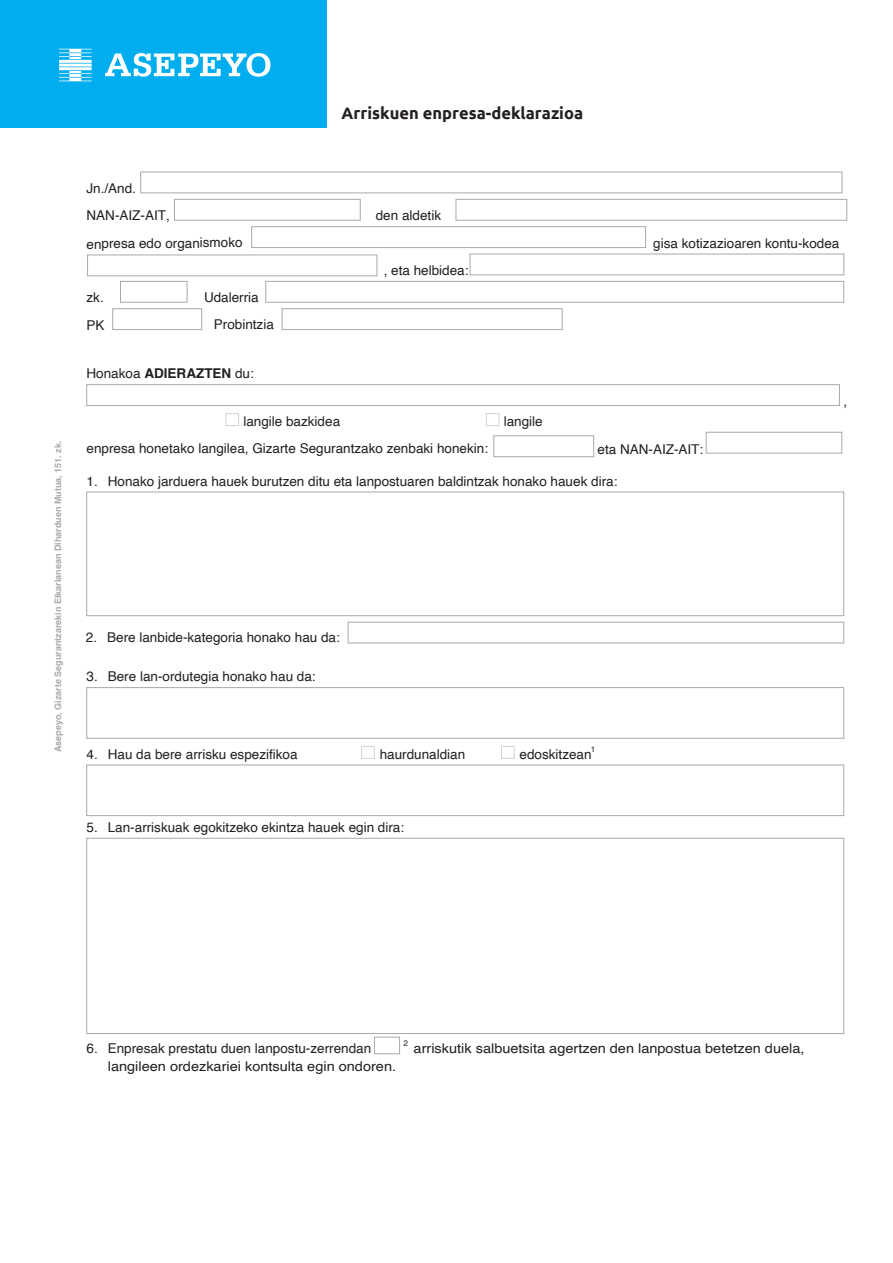
<style>
.page{position:relative;width:893px;height:1263px;background:#fff}
.page>*{position:absolute;margin:0;border:0;box-sizing:border-box;transform-origin:0 0}
.t1{font:700 16.5px "Ubuntu";color:#231f20}
.t2{font:13.5px/27.3px "Helvetica";color:#231f20}
.t3{font:13.5px "Helvetica";color:#231f20;scale:1.08 1}
.t4{font:700 9px "Helvetica";color:#a8a9ad}
.t5{font:8.1px "Helvetica";color:#231f20}
.s1{font-weight:700}
</style>
<div class="page">
<div style="left:141px;top:172px;width:701px;height:21px;border:1px solid #a8a9ad"></div>
<div style="left:456px;top:199px;width:391px;height:21px;border:1px solid #a8a9ad"></div>
<div style="left:174px;top:199px;width:186px;height:21px;border:1px solid #a8a9ad"></div>
<div style="left:251px;top:226px;width:395px;height:22px;border:1px solid #a8a9ad"></div>
<div style="left:470px;top:254px;width:374px;height:21px;border:1px solid #a8a9ad"></div>
<div style="left:87px;top:255px;width:290px;height:21px;border:1px solid #a8a9ad"></div>
<div style="left:266px;top:281px;width:578px;height:21px;border:1px solid #a8a9ad"></div>
<div style="left:120px;top:281px;width:67px;height:21px;border:1px solid #a8a9ad"></div>
<div style="left:282px;top:308px;width:280px;height:22px;border:1px solid #a8a9ad"></div>
<div style="left:113px;top:308px;width:89px;height:22px;border:1px solid #a8a9ad"></div>
<div style="left:87px;top:384px;width:753px;height:22px;border:1px solid #a8a9ad"></div>
<div style="left:486px;top:413px;width:13px;height:13px;border:1px solid #d1d2d4"></div>
<div style="left:226px;top:413px;width:13px;height:13px;border:1px solid #d1d2d4"></div>
<div style="left:706px;top:432px;width:136px;height:21px;border:1px solid #a8a9ad"></div>
<div style="left:494px;top:436px;width:100px;height:21px;border:1px solid #a8a9ad"></div>
<div style="left:87px;top:492px;width:757px;height:124px;border:1px solid #a8a9ad"></div>
<div style="left:348px;top:622px;width:496px;height:21px;border:1px solid #a8a9ad"></div>
<div style="left:87px;top:687px;width:757px;height:51px;border:1px solid #a8a9ad"></div>
<div style="left:501px;top:746px;width:14px;height:13px;border:1px solid #d1d2d4"></div>
<div style="left:361px;top:746px;width:14px;height:13px;border:1px solid #d1d2d4"></div>
<div style="left:87px;top:765px;width:757px;height:51px;border:1px solid #a8a9ad"></div>
<div style="left:87px;top:838px;width:757px;height:196px;border:1px solid #a8a9ad"></div>
<div style="left:374px;top:1037px;width:26px;height:17px;border:1px solid #a8a9ad"></div>
<div style="left:0;top:0;width:326px;height:128px;background:#00aeef"></div>
<svg style="left:59px;top:49px;width:33px;height:32px"></svg>
<svg style="left:105px;top:53px;width:165px;height:24px"></svg>
<p class="t1" style="left:342px;top:103px;width:243px">Arriskuen enpresa-deklarazioa</p>
<p class="t4" style="left:53px;top:752px;width:313px;rotate:-90deg">Asepeyo, Gizarte Segurantzarekin Elkarlanean Diharduen Mutua, 151. zk.</p>
<p class="t2" style="left:87px;top:175px;width:85px">Jn./And.<br>NAN-AIZ-AIT,</p>
<p class="t2" style="left:376px;top:202px;width:67px">den aldetik</p>
<p class="t2" style="left:86px;top:231px;width:158px;rotate:-1deg">enpresa edo organismoko</p>
<p class="t2" style="left:653px;top:230px;width:188px">gisa kotizazioaren kontu-kodea</p>
<p class="t2" style="left:384px;top:257px;width:86px">, eta helbidea:</p>
<p class="t2" style="left:87px;top:284px;width:19px">zk.</p>
<p class="t2" style="left:204px;top:284px;width:56px">Udalerria</p>
<p class="t2" style="left:87px;top:312px;width:20px">PK</p>
<p class="t2" style="left:214px;top:311px;width:62px">Probintzia</p>
<p class="t2" style="left:87px;top:360px;width:169px">Honakoa <span class="s1">ADIERAZTEN</span> du:</p>
<p class="t2" style="left:243px;top:408px;width:98px">langile bazkidea</p>
<p class="t2" style="left:504px;top:408px;width:41px">langile</p>
<p class="t2" style="left:87px;top:435px;width:403px">enpresa honetako langilea, Gizarte Segurantzako zenbaki honekin:</p>
<p class="t2" style="left:597px;top:436px;width:107px">eta NAN-AIZ-AIT:</p>
<p class="t2" style="left:87px;top:468px;width:532px">1. Honako jarduera hauek burutzen ditu eta lanpostuaren baldintzak honako hauek dira:</p>
<p class="t2" style="left:86px;top:624px;width:255px">2. Bere lanbide-kategoria honako hau da:</p>
<p class="t2" style="left:87px;top:663px;width:231px">3. Bere lan-ordutegia honako hau da:</p>
<p class="t5" style="left:591px;top:742px;width:6px">1</p>
<p class="t2" style="left:87px;top:741px;width:213px">4. Hau da bere arrisku espezifikoa</p>
<p class="t2" style="left:380px;top:741px;width:87px">haurdunaldian</p>
<p class="t2" style="left:520px;top:741px;width:74px">edoskitzean</p>
<p class="t2" style="left:843px;top:388px;width:5px">,</p>
<p class="t2" style="left:87px;top:814px;width:319px">5. Lan-arriskuak egokitzeko ekintza hauek egin dira:</p>
<p class="t2" style="left:87px;top:1034px;width:286px">6. Enpresak prestatu duen lanpostu-zerrendan</p>
<p class="t5" style="left:403px;top:1037px;width:6px">2</p>
<p class="t3" style="left:414px;top:1037px;width:363px">arriskutik salbuetsita agertzen den lanpostua betetzen duela,</p>
<p class="t3" style="left:108px;top:1055px;width:268px">langileen ordezkariei kontsulta egin ondoren.</p>
</div>
